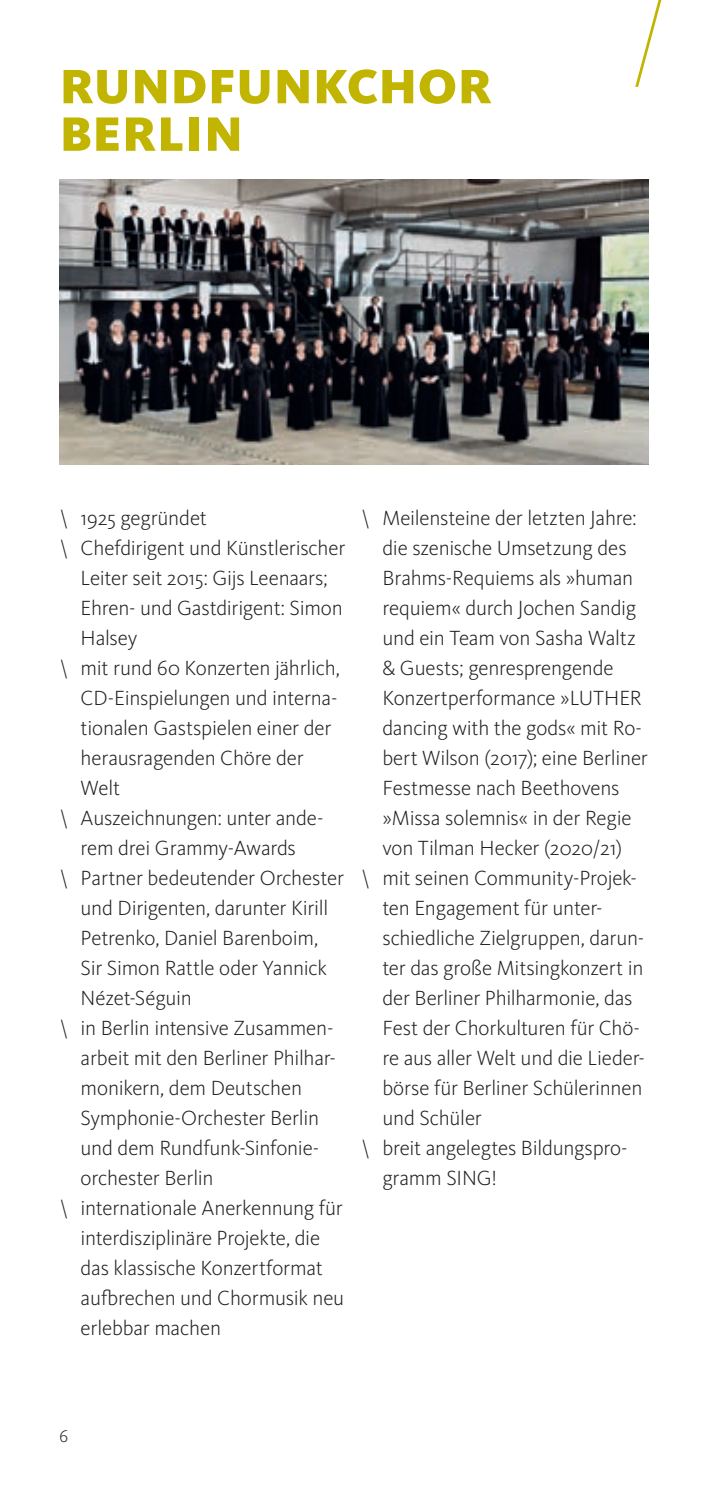
<style>
.page{position:relative;width:709px;height:1489px;background:#fff}
.page>*{position:absolute;margin:0;border:0;box-sizing:border-box;transform-origin:0 0}
.t1{font:900 50px/47.5px "WDR Sans";letter-spacing:.02em;color:#c2b501}
.t2{font:300 21.25px "WDR Sans";letter-spacing:-.01em;color:#231f20}
.t3{font:300 17.5px "WDR Sans";color:#231f20}
</style>
<div class="page">
<svg style="left:635px;top:0;width:26px;height:87px"></svg>
<img style="left:59px;top:180px;width:589px;height:285px">
<h1 class="t1" style="left:60px;top:62px;width:433px">RUNDFUNKCHOR<br>BERLIN</h1>
<p class="t2" style="left:59px;top:505px;width:149px">\ 1925 gegründet</p>
<p class="t2" style="left:59px;top:535px;width:287px">\ Chefdirigent und Künstlerischer</p>
<p class="t2" style="left:81px;top:565px;width:249px">Leiter seit 2015: Gijs Leenaars;</p>
<p class="t2" style="left:81px;top:595px;width:264px">Ehren- und Gastdirigent: Simon</p>
<p class="t2" style="left:81px;top:625px;width:58px">Halsey</p>
<p class="t2" style="left:59px;top:655px;width:282px">\ mit rund 60 Konzerten jährlich,</p>
<p class="t2" style="left:81px;top:685px;width:258px">CD-Einspielungen und interna-</p>
<p class="t2" style="left:81px;top:715px;width:252px">tionalen Gastspielen einer der</p>
<p class="t2" style="left:81px;top:745px;width:225px">herausragenden Chöre der</p>
<p class="t2" style="left:81px;top:775px;width:41px">Welt</p>
<p class="t2" style="left:59px;top:805px;width:265px">\ Auszeichnungen: unter ande-</p>
<p class="t2" style="left:81px;top:835px;width:217px">rem drei Grammy-Awards</p>
<p class="t2" style="left:59px;top:865px;width:286px">\ Partner bedeutender Orchester</p>
<p class="t2" style="left:81px;top:895px;width:249px">und Dirigenten, darunter Kirill</p>
<p class="t2" style="left:81px;top:925px;width:239px">Petrenko, Daniel Barenboim,</p>
<p class="t2" style="left:81px;top:955px;width:248px">Sir Simon Rattle oder Yannick</p>
<p class="t2" style="left:81px;top:985px;width:113px">Nézet-Séguin</p>
<p class="t2" style="left:59px;top:1015px;width:275px">\ in Berlin intensive Zusammen-</p>
<p class="t2" style="left:81px;top:1045px;width:256px">arbeit mit den Berliner Philhar-</p>
<p class="t2" style="left:81px;top:1075px;width:223px">monikern, dem Deutschen</p>
<p class="t2" style="left:81px;top:1105px;width:240px">Symphonie-Orchester Berlin</p>
<p class="t2" style="left:81px;top:1135px;width:240px">und dem Rundfunk-Sinfonie-</p>
<p class="t2" style="left:81px;top:1165px;width:134px">orchester Berlin</p>
<p class="t2" style="left:59px;top:1195px;width:285px">\ internationale Anerkennung für</p>
<p class="t2" style="left:81px;top:1225px;width:241px">interdisziplinäre Projekte, die</p>
<p class="t2" style="left:81px;top:1255px;width:244px">das klassische Konzertformat</p>
<p class="t2" style="left:81px;top:1285px;width:265px">aufbrechen und Chormusik neu</p>
<p class="t2" style="left:81px;top:1315px;width:142px">erlebbar machen</p>
<p class="t2" style="left:361px;top:505px;width:277px">\ Meilensteine der letzten Jahre:</p>
<p class="t2" style="left:382px;top:535px;width:246px">die szenische Umsetzung des</p>
<p class="t2" style="left:382px;top:565px;width:252px">Brahms-Requiems als »human</p>
<p class="t2" style="left:382px;top:595px;width:255px">requiem« durch Jochen Sandig</p>
<p class="t2" style="left:382px;top:625px;width:255px">und ein Team von Sasha Waltz</p>
<p class="t2" style="left:382px;top:655px;width:233px">&amp; Guests; genresprengende</p>
<p class="t2" style="left:382px;top:685px;width:261px">Konzertperformance »LUTHER</p>
<p class="t2" style="left:382px;top:715px;width:261px">dancing with the gods« mit Ro-</p>
<p class="t2" style="left:382px;top:745px;width:267px">bert Wilson (2017); eine Berliner</p>
<p class="t2" style="left:382px;top:775px;width:238px">Festmesse nach Beethovens</p>
<p class="t2" style="left:382px;top:805px;width:251px">»Missa solemnis« in der Regie</p>
<p class="t2" style="left:382px;top:835px;width:241px">von Tilman Hecker (2020/21)</p>
<p class="t2" style="left:361px;top:865px;width:277px">\ mit seinen Community-Projek-</p>
<p class="t2" style="left:382px;top:895px;width:222px">ten Engagement für unter-</p>
<p class="t2" style="left:382px;top:925px;width:263px">schiedliche Zielgruppen, darun-</p>
<p class="t2" style="left:382px;top:955px;width:262px">ter das große Mitsingkonzert in</p>
<p class="t2" style="left:382px;top:985px;width:252px">der Berliner Philharmonie, das</p>
<p class="t2" style="left:382px;top:1015px;width:259px">Fest der Chorkulturen für Chö-</p>
<p class="t2" style="left:382px;top:1045px;width:264px">re aus aller Welt und die Lieder-</p>
<p class="t2" style="left:382px;top:1075px;width:262px">börse für Berliner Schülerinnen</p>
<p class="t2" style="left:382px;top:1105px;width:101px">und Schüler</p>
<p class="t2" style="left:361px;top:1135px;width:268px">\ breit angelegtes Bildungspro-</p>
<p class="t2" style="left:382px;top:1165px;width:116px">gramm SING!</p>
<p class="t3" style="left:60px;top:1425px;width:10px">6</p>
</div>
